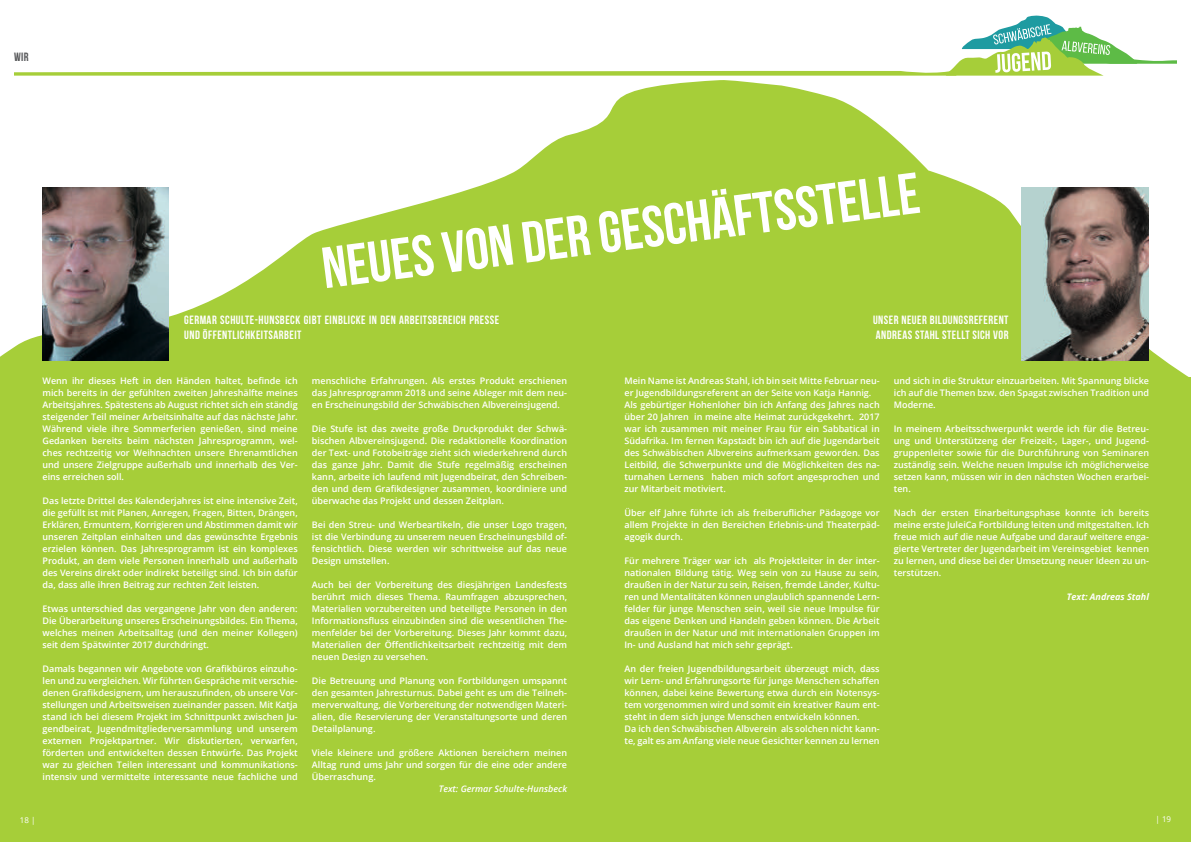
<style>
.page{position:relative;width:1191px;height:842px;background:#fff}
.page>*{position:absolute;margin:0;border:0;box-sizing:border-box;transform-origin:0 0}
.t1{font:700 58px "Bebas Neue";color:#fff}
.t2{font:700 12px/14.4px "Bebas Neue";letter-spacing:.04em;color:#fff}
.t3{font:700 12px "Bebas Neue";color:#57585a}
.t4{font:600 9px/12px "Open Sans";color:#fff;text-align:justify}
.t5{font:italic 600 9px "Open Sans";color:#fff}
.t6{font:italic 700 9px "Open Sans";color:#fff}
.t7{font:8px "Open Sans";color:#fff}
</style>
<div class="page">
<svg style="left:0;top:80px;width:1191px;height:298px;fill:#a6ce39"></svg>
<svg style="left:14px;top:16px;width:1162px;height:60px"></svg>
<div style="left:0;top:378px;width:1191px;height:464px;background:#a6ce39"></div>
<img style="left:42px;top:187px;width:127px;height:173px">
<img style="left:1021px;top:187px;width:127px;height:173px">
<h2 class="t3" style="left:14px;top:50px;width:16px">WIR</h2>
<h1 class="t1" style="left:318px;top:236px;width:603px;rotate:-7deg">NEUES VON DER GESCHÄFTSSTELLE</h1>
<h2 class="t2" style="left:184px;top:313px;width:316px">GERMAR SCHULTE-HUNSBECK GIBT EINBLICKE IN DEN ARBEITSBEREICH PRESSE<br>UND ÖFFENTLICHKEITSARBEIT</h2>
<h2 class="t2" style="left:873px;top:313px;width:137px">UNSER NEUER BILDUNGSREFERENT<br>ANDREAS STAHL STELLT SICH VOR</h2>
<p class="t4" style="left:43px;top:374px;width:257px">Wenn ihr dieses Heft in den Händen haltet, befinde ich mich bereits in der gefühlten zweiten Jahreshälfte meines Arbeitsjahres. Spätestens ab August richtet sich ein ständig steigender Teil meiner Arbeitsinhalte auf das nächste Jahr.<br>Während viele ihre Sommerferien genießen, sind meine Gedanken bereits beim nächsten Jahresprogramm, wel&shy;ches rechtzeitig vor Weihnachten unsere Ehrenamtlichen und unsere Zielgruppe außerhalb und innerhalb des Ver&shy;eins erreichen soll.</p>
<p class="t4" style="left:43px;top:494px;width:257px">Das letzte Drittel des Kalenderjahres ist eine intensive Zeit, die gefüllt ist mit Planen, Anregen, Fragen, Bitten, Drängen, Erklären, Ermuntern, Korrigieren und Abstimmen damit wir unseren Zeitplan einhalten und das gewünschte Ergebnis erzielen können. Das Jahresprogramm ist ein komplexes Produkt, an dem viele Personen innerhalb und außerhalb des Vereins direkt oder indirekt beteiligt sind. Ich bin dafür da, dass alle ihren Beitrag zur rechten Zeit leisten.</p>
<p class="t4" style="left:43px;top:602px;width:257px">Etwas unterschied das vergangene Jahr von den anderen:<br>Die Überarbeitung unseres Erscheinungsbildes. Ein Thema, welches meinen Arbeitsalltag (und den meiner Kollegen) seit dem Spätwinter 2017 durchdringt.</p>
<p class="t4" style="left:43px;top:662px;width:257px">Damals begannen wir Angebote von Grafikbüros einzuho&shy;len und zu vergleichen. Wir führten Gespräche mit verschie&shy;denen Grafikdesignern, um herauszufinden, ob unsere Vor&shy;stellungen und Arbeitsweisen zueinander passen. Mit Katja stand ich bei diesem Projekt im Schnittpunkt zwischen Ju&shy;gendbeirat, Jugendmitgliederversammlung und unserem externen Projektpartner. Wir diskutierten, verwarfen, förderten und entwickelten dessen Entwürfe. Das Projekt war zu gleichen Teilen interessant und kommunikations&shy;intensiv und vermittelte interessante neue fachliche und</p>
<p class="t4" style="left:312px;top:374px;width:257px">menschliche Erfahrungen. Als erstes Produkt erschienen das Jahresprogramm 2018 und seine Ableger mit dem neu&shy;en Erscheinungsbild der Schwäbischen Albvereinsjugend.</p>
<p class="t4" style="left:312px;top:422px;width:257px">Die Stufe ist das zweite große Druckprodukt der Schwä&shy;bischen Albvereinsjugend. Die redaktionelle Koordination der Text- und Fotobeiträge zieht sich wiederkehrend durch das ganze Jahr. Damit die Stufe regelmäßig erscheinen kann, arbeite ich laufend mit Jugendbeirat, den Schreiben&shy;den und dem Grafikdesigner zusammen, koordiniere und überwache das Projekt und dessen Zeitplan.</p>
<p class="t4" style="left:312px;top:518px;width:257px">Bei den Streu- und Werbeartikeln, die unser Logo tragen, ist die Verbindung zu unserem neuen Erscheinungsbild of&shy;fensichtlich. Diese werden wir schrittweise auf das neue Design umstellen.</p>
<p class="t4" style="left:312px;top:578px;width:257px">Auch bei der Vorbereitung des diesjährigen Landesfests berührt mich dieses Thema. Raumfragen abzusprechen, Materialien vorzubereiten und beteiligte Personen in den Informationsfluss einzubinden sind die wesentlichen The&shy;menfelder bei der Vorbereitung. Dieses Jahr kommt dazu, Materialien der Öffentlichkeitsarbeit rechtzeitig mit dem neuen Design zu versehen.</p>
<p class="t4" style="left:312px;top:674px;width:257px">Die Betreuung und Planung von Fortbildungen umspannt den gesamten Jahresturnus. Dabei geht es um die Teilneh&shy;merverwaltung, die Vorbereitung der notwendigen Materi&shy;alien, die Reservierung der Veranstaltungsorte und deren Detailplanung.</p>
<p class="t4" style="left:312px;top:746px;width:257px">Viele kleinere und größere Aktionen bereichern meinen Alltag rund ums Jahr und sorgen für die eine oder andere Überraschung.</p>
<p class="t5" style="left:439px;top:782px;width:130px">Text: Germar Schulte-Hunsbeck</p>
<p class="t4" style="left:624px;top:374px;width:257px;text-align:left">Mein Name ist Andreas Stahl, ich bin seit Mitte Februar neu&shy;er Jugendbildungsreferent an der Seite von Katja Hannig.<br>Als gebürtiger Hohenloher bin ich Anfang des Jahres nach über 20 Jahren in meine alte Heimat zurückgekehrt. 2017 war ich zusammen mit meiner Frau für ein Sabbatical in Südafrika. Im fernen Kapstadt bin ich auf die Jugendarbeit des Schwäbischen Albvereins aufmerksam geworden. Das Leitbild, die Schwerpunkte und die Möglichkeiten des na&shy;turnahen Lernens haben mich sofort angesprochen und zur Mitarbeit motiviert.</p>
<p class="t4" style="left:624px;top:506px;width:257px">Über elf Jahre führte ich als freiberuflicher Pädagoge vor allem Projekte in den Bereichen Erlebnis-und Theaterpäd&shy;agogik durch.</p>
<p class="t4" style="left:624px;top:554px;width:257px">Für mehrere Träger war ich als Projektleiter in der inter&shy;nationalen Bildung tätig. Weg sein von zu Hause zu sein, draußen in der Natur zu sein, Reisen, fremde Länder, Kultu&shy;ren und Mentalitäten können unglaublich spannende Lern&shy;felder für junge Menschen sein, weil sie neue Impulse für das eigene Denken und Handeln geben können. Die Arbeit draußen in der Natur und mit internationalen Gruppen im In- und Ausland hat mich sehr geprägt.</p>
<p class="t4" style="left:624px;top:662px;width:257px;text-align:left">An der freien Jugendbildungsarbeit überzeugt mich, dass wir Lern- und Erfahrungsorte für junge Menschen schaffen können, dabei keine Bewertung etwa durch ein Notensys&shy;tem vorgenommen wird und somit ein kreativer Raum ent&shy;steht in dem sich junge Menschen entwickeln können.<br>Da ich den Schwäbischen Albverein als solchen nicht kann&shy;te, galt es am Anfang viele neue Gesichter kennen zu lernen</p>
<p class="t4" style="left:894px;top:375px;width:257px">und sich in die Struktur einzuarbeiten. Mit Spannung blicke ich auf die Themen bzw. den Spagat zwischen Tradition und Moderne.</p>
<p class="t4" style="left:894px;top:423px;width:257px">In meinem Arbeitsschwerpunkt werde ich für die Betreu&shy;ung und Unterstützeng der Freizeit-, Lager-, und Jugend&shy;gruppenleiter sowie für die Durchführung von Seminaren zuständig sein. Welche neuen Impulse ich möglicherweise setzen kann, müssen wir in den nächsten Wochen erarbei&shy;ten.</p>
<p class="t4" style="left:894px;top:506px;width:257px">Nach der ersten Einarbeitungsphase konnte ich bereits meine erste JuleiCa Fortbildung leiten und mitgestalten. Ich freue mich auf die neue Aufgabe und darauf weitere enga&shy;gierte Vertreter der Jugendarbeit im Vereinsgebiet kennen zu lernen, und diese bei der Umsetzung neuer Ideen zu un&shy;terstützen.</p>
<p class="t6" style="left:1066px;top:590px;width:84px">Text: Andreas Stahl</p>
<p class="t7" style="left:20px;top:814px;width:17px">18 |</p>
<p class="t7" style="left:1155px;top:814px;width:17px">| 19</p>
</div>
